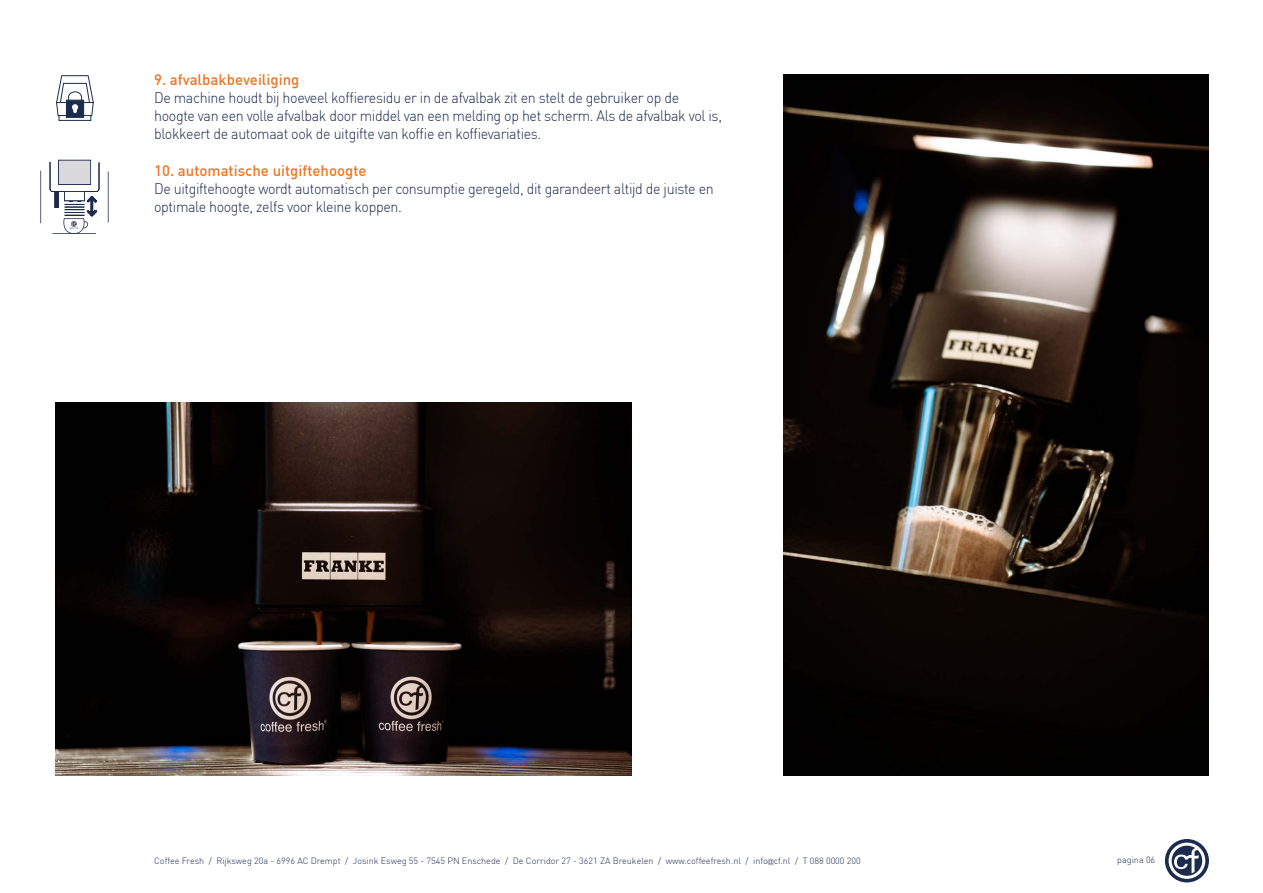
<style>
.page{position:relative;width:1263px;height:893px;background:#fff}
.page>*{position:absolute;margin:0;border:0;box-sizing:border-box;transform-origin:0 0}
.t1{font:300 15px/18px "DIN Pro";letter-spacing:-.025em;color:#1b2c4e;scale:.95 1}
.t2{font:500 15px "DIN Pro";color:#ec7624}
.t3{font:300 9px "DIN Pro";color:#1b2c4e}
.s1{font-family:"Gill Sans";font-size:7.5px}
</style>
<div class="page">
<svg style="left:1165px;top:839px;width:44px;height:43px"></svg>
<img style="left:783px;top:74px;width:426px;height:702px">
<svg style="left:56px;top:75px;width:38px;height:46px"></svg>
<svg style="left:40px;top:160px;width:69px;height:74px"></svg>
<img style="left:56px;top:402px;width:575px;height:374px">
<p class="t2" style="left:154px;top:70px;width:147px">9. afvalbakbeveiliging</p>
<p class="t1" style="left:154px;top:88px;width:599px">De machine houdt bij hoeveel koffieresidu er in de afvalbak zit en stelt de gebruiker op de hoogte van een volle afvalbak door middel van een melding op het scherm. Als de afvalbak vol is, blokkeert de automaat ook de uitgifte van koffie en koffievariaties.</p>
<p class="t2" style="left:154px;top:160px;width:214px">10. automatische uitgiftehoogte</p>
<p class="t1" style="left:154px;top:179px;width:590px">De uitgiftehoogte wordt automatisch per consumptie geregeld, dit garandeert altijd de juiste en optimale hoogte, zelfs voor kleine koppen.</p>
<p class="t3" style="left:154px;top:856px;width:708px">Coffee Fresh / Rijksweg 20a - 6996 AC Drempt / Josink Esweg 55 - 7545 PN Enschede / De Corridor 27 - 3621 ZA Breukelen / www.coffeefresh.nl / info<span class="s1">@</span>cf.nl / T 088 0000 200</p>
<p class="t3" style="left:1117px;top:854px;width:39px">pagina 06</p>
</div>
